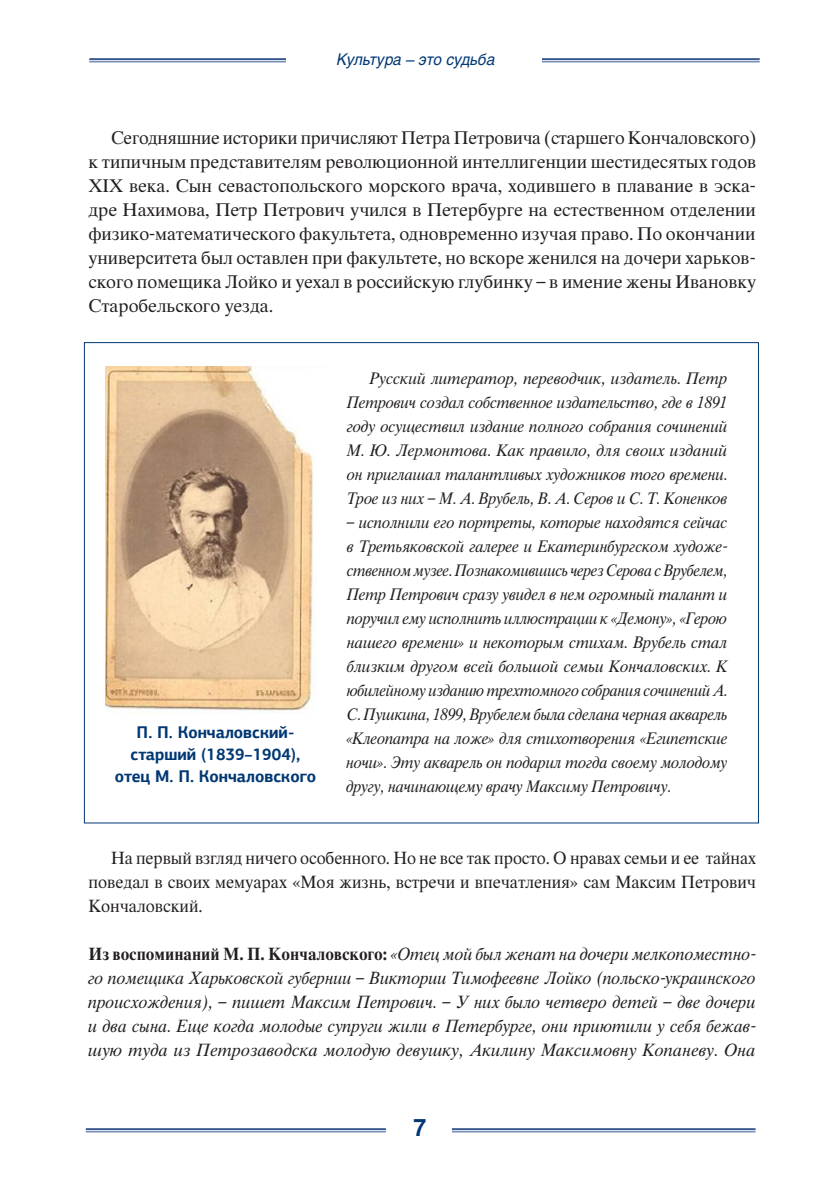
<style>
.page{position:relative;width:840px;height:1191px;background:#fff}
.page>*{position:absolute;margin:0;border:0;box-sizing:border-box;transform-origin:0 0}
.t1{font:700 24px "Helios C";color:#013874;scale:.95 1}
.Text_first{font:17.6px/24px "Thames C";color:#231f20;text-align:justify}
.Text_first-2{font:italic 17px/24px "Thames C";letter-spacing:.01em;color:#231f20;text-align:justify;scale:.94 1}
.Text_first-3{font:17px/24px "Thames C";color:#231f20;text-align:justify;scale:.94 1}
.Text_first-4{font:700 17px/22px "PF Agora Sans Pro";color:#013874;text-align:center;scale:.95 1}
.Text_first-5{font:italic 16px/24px "Thames C";letter-spacing:-.01em;color:#231f20;text-align:justify;scale:.93 1}
.Text_first-6{font:italic 16px/24px "Thames C";letter-spacing:-.01em;color:#231f20;text-align:justify;scale:.96 1}
.t2{font:italic 16px "Helios C";color:#013874;scale:.95 1}
.s1{font-weight:700;font-style:normal}
</style>
<div class="page">
<hr style="left:89px;top:58px;width:670px;height:2px;background:#37578e">
<hr style="left:89px;top:61px;width:670px;height:1px;background:#37578e">
<hr style="left:86px;top:1128px;width:669px;height:2px;background:#37578e">
<hr style="left:86px;top:1131px;width:669px;height:1px;background:#37578e">
<div style="left:386px;top:1112px;width:65px;height:36px;background:#fff"></div>
<div style="left:286px;top:39px;width:255px;height:46px;background:#fff"></div>
<div style="left:84px;top:342px;width:674px;height:481px;background:#fff;border:1px solid #013874"></div>
<img style="left:105px;top:366px;width:209px;height:345px">
<p class="t2" style="left:337px;top:50px;width:168px">Культура – это судьба</p>
<p class="Text_first" style="left:88px;top:126px;width:669px;text-indent:23px">Сегодняшние историки причисляют Петра Петровича (старшего Кончаловского) к типичным представителям революционной интеллигенции шестидесятых годов XIX века. Сын севастопольского морского врача, ходившего в плавание в эска&shy;дре Нахимова, Петр Петрович учился в Петербурге на естественном отделении физико-математического факультета, одновременно изучая право. По окончании университета был оставлен при факультете, но вскоре женился на дочери харьков&shy;ского помещика Лойко и уехал в российскую глубинку – в имение жены Ивановку Старобельского уезда.</p>
<p class="Text_first-4" style="left:115px;top:721px;width:213px">П. П. Кончаловский&shy;старший (1839–1904), отец М. П. Кончаловского</p>
<p class="Text_first-6" style="left:347px;top:367px;width:398px;text-indent:23px">Русский литератор, переводчик, издатель. Петр Петрович создал собственное издательство, где в 1891 году осуществил издание полного собрания сочинений М. Ю. Лермонтова. Как правило, для своих изданий он приглашал талантливых художников того времени.<br>Трое из них – М. А. Врубель, В. А. Серов и С. Т. Коненков</p>
<p class="Text_first-5" style="left:346px;top:511px;width:411px">– исполнили его портреты, которые находятся сейчас в Третьяковской галерее и Екатеринбургском художе&shy;ственном музее. Познакомившись через Серова с Врубелем, Петр Петрович сразу увидел в нем огромный талант и поручил ему исполнить иллюстрации к «Демону», «Герою нашего времени» и некоторым стихам. Врубель стал близким другом всей большой семьи Кончаловских. К юбилейному изданию трехтомного собрания сочинений А.<br>С. Пушкина, 1899, Врубелем была сделана черная акварель «Клеопатра на ложе» для стихотворения «Египетские ночи». Эту акварель он подарил тогда своему молодому другу, начинающему врачу Максиму Петровичу.</p>
<p class="Text_first-3" style="left:88px;top:846px;width:711px;text-indent:23px">На первый взгляд ничего особенного. Но не все так просто. О нравах семьи и ее тайнах поведал в своих мемуарах «Моя жизнь, встречи и впечатления» сам Максим Петрович Кончаловский.</p>
<p class="Text_first-2" style="left:88px;top:942px;width:711px"><span class="s1">Из воспоминаний М. П. Кончаловского:</span> «Отец мой был женат на дочери мелкопоместно&shy;го помещика Харьковской губернии – Виктории Тимофеевне Лойко (польско-украинского происхождения), – пишет Максим Петрович. – У них было четверо детей – две дочери и два сына. Еще когда молодые супруги жили в Петербурге, они приютили у себя бежав&shy;шую туда из Петрозаводска молодую девушку, Акилину Максимовну Копаневу. Она</p>
<h1 class="t1" style="left:413px;top:1113px;width:15px">7</h1>
</div>
